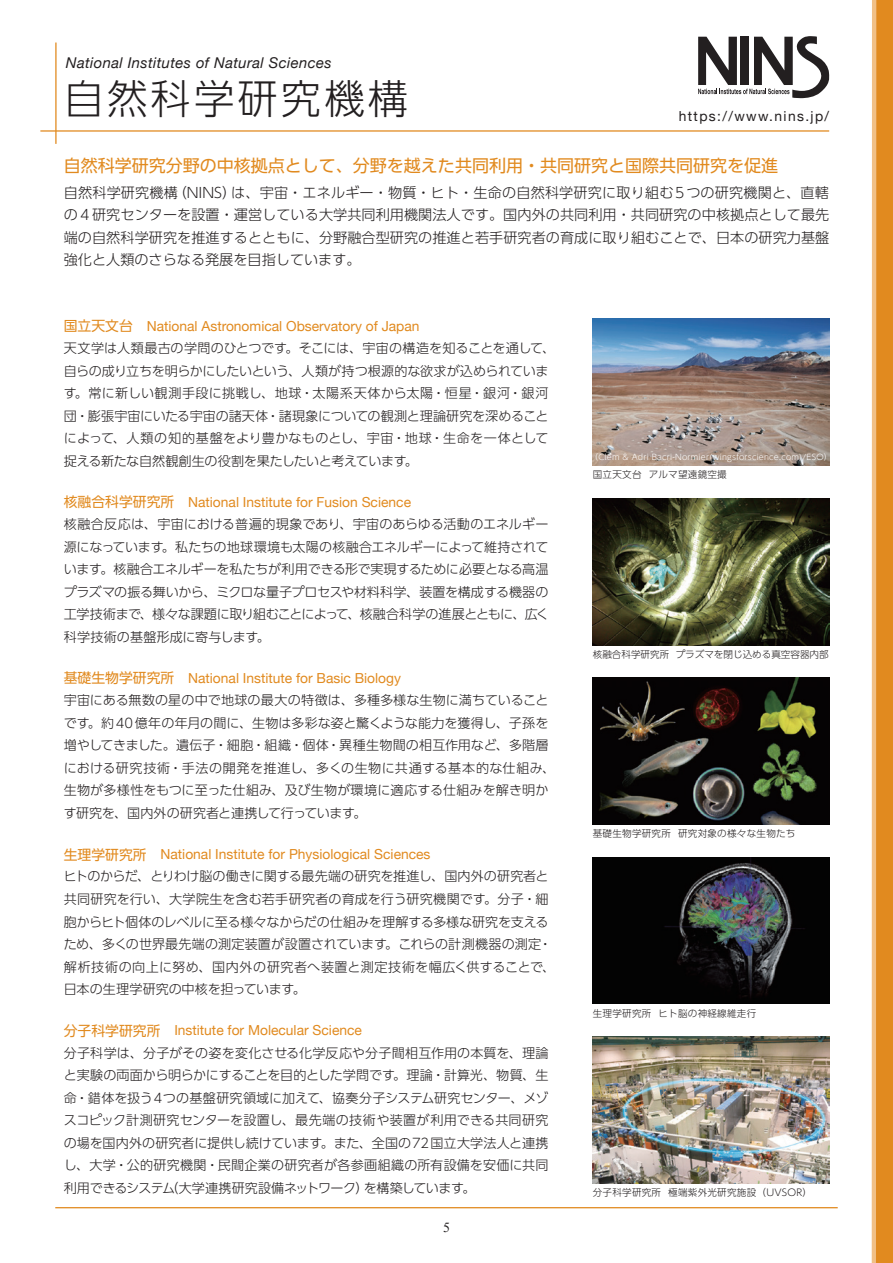
<style>
.page{position:relative;width:893px;height:1263px;background:#fff}
.page>*{position:absolute;margin:0;border:0;box-sizing:border-box;transform-origin:0 0}
.t1{font:300 40.35px "UD Shin Go Pr 6";letter-spacing:.075em;color:#231f20}
.t2{font:16.95px "UD Shin Go Pr 6";color:#e18a1f}
.t3{font:italic 14.85px "Helvetica Neue";letter-spacing:.025em;color:#231f20}
.t4{font:300 14.1px/22.5px "UD Shin Go Pr 6";letter-spacing:.005em;color:#231f20;text-align:justify}
.t5{font:13.8px "Helvetica Neue";color:#e18a1f}
.t6{font:13.8px "Helvetica Neue";letter-spacing:.1em;color:#231f20}
.t7{font:13.8px "Times New Roman";color:#231f20}
.t8{font:300 13.05px/22.5px "UD Shin Go Pr 6";color:#231f20}
.t9{font:300 9.6px "UD Shin Go Pr 6";letter-spacing:.025em;color:#231f20}
.t10{font:300 9.6px "UD Shin Go Pr 6";color:#231f20}
.t11{font:300 7.95px "UD Shin Go Pr 6";letter-spacing:.025em;color:#fff}
.s1{font-family:"UD Shin Go Pr 6"}
</style>
<div class="page">
<div style="left:872px;top:0;width:21px;height:1263px;background:#f1c086"></div>
<div style="left:876px;top:0;width:17px;height:1263px;background:#e18a1f"></div>
<hr style="left:40px;top:130px;width:789px;height:2px;background:#e18a1f">
<hr style="left:55px;top:1207px;width:783px;height:1px;background:#e18a1f">
<hr style="left:55px;top:43px;width:2px;height:101px;background:#e18a1f">
<img style="left:593px;top:1036px;width:236px;height:147px">
<img style="left:593px;top:319px;width:236px;height:147px">
<img style="left:593px;top:498px;width:236px;height:147px">
<img style="left:593px;top:678px;width:236px;height:146px">
<img style="left:593px;top:857px;width:236px;height:147px">
<svg style="left:698px;top:36px;width:132px;height:62px"></svg>
<p class="t3" style="left:66px;top:52px;width:267px">National Institutes of Natural Sciences</p>
<h1 class="t1" style="left:64px;top:66px;width:346px">自然科学研究機構</h1>
<p class="t6" style="left:679px;top:106px;width:152px">https://www.nins.jp/</p>
<p class="t2" style="left:64px;top:152px;width:716px">自然科学研究分野の中核拠点として、分野を越えた共同利用・共同研究と国際共同研究を促進</p>
<p class="t4" style="left:64px;top:181px;width:767px">自然科学研究機構（NINS）は、宇宙・エネルギー・物質・ヒト・生命の自然科学研究に取り組む5つの研究機関と、直轄の４研究センターを設置・運営している大学共同利用機関法人です。国内外の共同利用・共同研究の中核拠点として最先端の自然科学研究を推進するとともに、分野融合型研究の推進と若手研究者の育成に取り組むことで、日本の研究力基盤強化と人類のさらなる発展を目指しています。</p>
<p class="t5" style="left:64px;top:316px;width:357px"><span class="s1">国立天文台　</span>National Astronomical Observatory of Japan</p>
<p class="t8" style="left:64px;top:336px;width:493px">天文学は人類最古の学問のひとつです。そこには、宇宙の構造を知ることを通して、自らの成り立ちを明らかにしたいという、人類が持つ根源的な欲求が込められています。常に新しい観測手段に挑戦し、地球・太陽系天体から太陽・恒星・銀河・銀河団・膨張宇宙にいたる宇宙の諸天体・諸現象についての観測と理論研究を深めることによって、人類の知的基盤をより豊かなものとし、宇宙・地球・生命を一体として捉える新たな自然観創生の役割を果たしたいと考えています。</p>
<p class="t5" style="left:64px;top:492px;width:349px"><span class="s1">核融合科学研究所　</span>National Institute for Fusion Science</p>
<p class="t8" style="left:64px;top:512px;width:487px;text-align:justify">核融合反応は、宇宙における普遍的現象であり、宇宙のあらゆる活動のエネルギー源になっています。私たちの地球環境も太陽の核融合エネルギーによって維持されています。核融合エネルギーを私たちが利用できる形で実現するために必要となる高温プラズマの振る舞いから、ミクロな量子プロセスや材料科学、装置を構成する機器の工学技術まで、様々な課題に取り組むことによって、核融合科学の進展とともに、広く科学技術の基盤形成に寄与します。</p>
<p class="t5" style="left:64px;top:668px;width:339px"><span class="s1">基礎生物学研究所　</span>National Institute for Basic Biology</p>
<p class="t8" style="left:64px;top:689px;width:493px">宇宙にある無数の星の中で地球の最大の特徴は、多種多様な生物に満ちていることです。約40億年の年月の間に、生物は多彩な姿と驚くような能力を獲得し、子孫を増やしてきました。遺伝子・細胞・組織・個体・異種生物間の相互作用など、多階層における研究技術・手法の開発を推進し、多くの生物に共通する基本的な仕組み、生物が多様性をもつに至った仕組み、及び生物が環境に適応する仕組みを解き明かす研究を、国内外の研究者と連携して行っています。</p>
<p class="t5" style="left:64px;top:844px;width:368px"><span class="s1">生理学研究所　</span>National Institute for Physiological Sciences</p>
<p class="t8" style="left:64px;top:865px;width:493px">ヒトのからだ、とりわけ脳の働きに関する最先端の研究を推進し、国内外の研究者と共同研究を行い、大学院生を含む若手研究者の育成を行う研究機関です。分子・細胞からヒト個体のレベルに至る様々なからだの仕組みを理解する多様な研究を支えるため、多くの世界最先端の測定装置が設置されています。これらの計測機器の測定・解析技術の向上に努め、国内外の研究者へ装置と測定技術を幅広く供することで、日本の生理学研究の中核を担っています。</p>
<p class="t5" style="left:64px;top:1020px;width:300px"><span class="s1">分子科学研究所　</span>Institute for Molecular Science</p>
<p class="t8" style="left:64px;top:1041px;width:486px;text-align:justify">分子科学は、分子がその姿を変化させる化学反応や分子間相互作用の本質を、理論と実験の両面から明らかにすることを目的とした学問です。理論・計算光、物質、生命・錯体を扱う４つの基盤研究領域に加えて、協奏分子システム研究センター、メゾスコピック計測研究センターを設置し、最先端の技術や装置が利用できる共同研究の場を国内外の研究者に提供し続けています。また、全国の72国立大学法人と連携し、大学・公的研究機関・民間企業の研究者が各参画組織の所有設備を安価に共同利用できるシステム（大学連携研究設備ネットワーク）を構築しています。</p>
<p class="t7" style="left:443px;top:1218px;width:8px">5</p>
<p class="t11" style="left:590px;top:451px;width:243px">（Clem &amp; Adri Bacri-Normier(wingsforscience.com)/ESO）</p>
<p class="t9" style="left:593px;top:467px;width:136px">国立天文台 アルマ望遠鏡空撮</p>
<p class="t10" style="left:593px;top:646px;width:237px">核融合科学研究所 プラズマを閉じ込める真空容器内部</p>
<p class="t9" style="left:593px;top:826px;width:204px">基礎生物学研究所 研究対象の様々な生物たち</p>
<p class="t9" style="left:593px;top:1005px;width:165px">生理学研究所 ヒト脳の神経線維走行</p>
<p class="t9" style="left:593px;top:1184px;width:221px">分子科学研究所 極端紫外光研究施設（UVSOR）</p>
</div>
